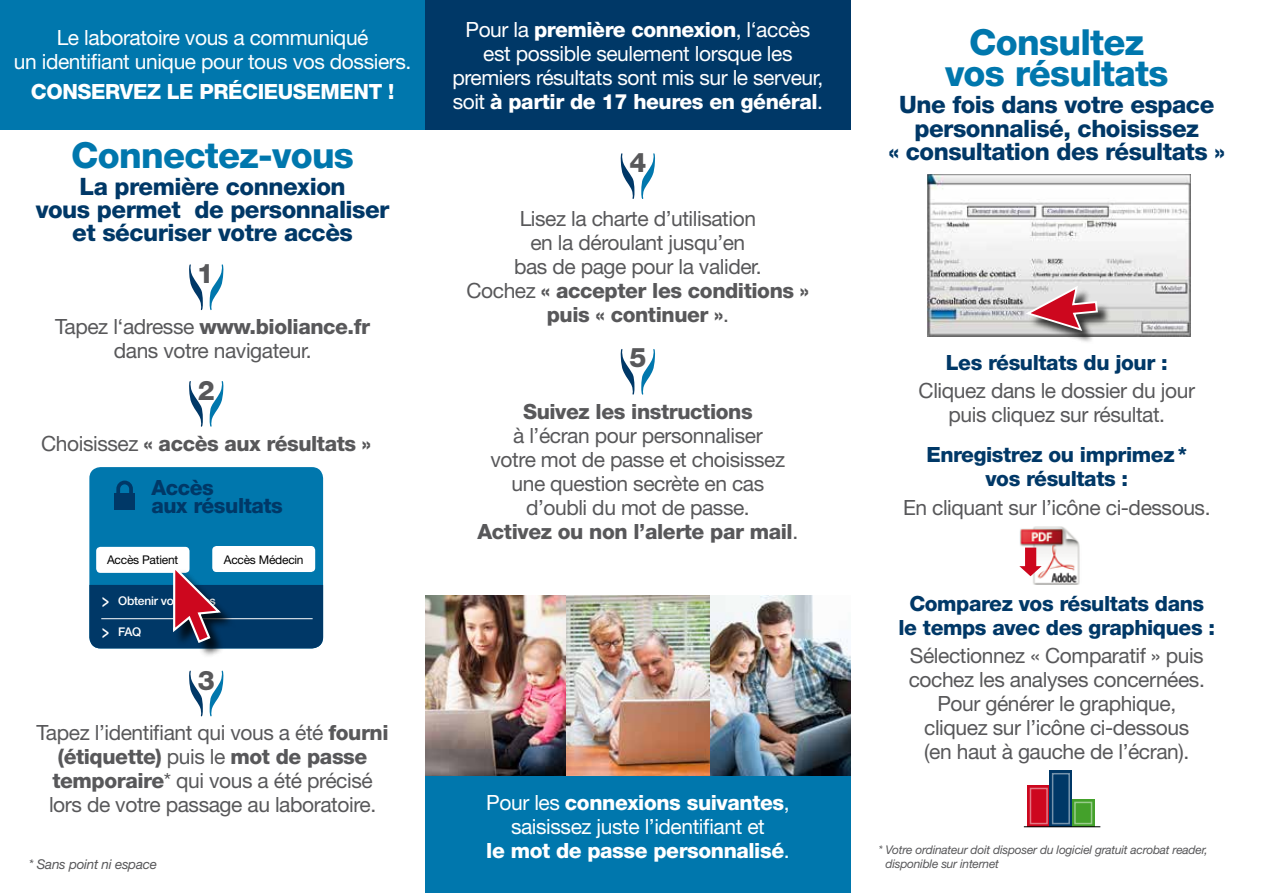
<style>
.page{position:relative;width:1263px;height:893px;background:#fff}
.page>*{position:absolute;margin:0;border:0;box-sizing:border-box;transform-origin:0 0}
.t1{font:800 36px/30.6px "Helvetica Neue LT Std";letter-spacing:-.02em;color:#0077ad;text-align:center}
.t2{font:800 27px "Helvetica Neue LT Std";color:#58585a}
.t3{font:800 24px/23.1px "Helvetica Neue LT Std";letter-spacing:-.02em;color:#003867;text-align:center}
.t4{font:21px/24px "Helvetica Neue LT Std";letter-spacing:-.02em;color:#58585a;text-align:center}
.t5{font:21px/24px "Helvetica Neue LT Std";letter-spacing:-.02em;color:#fff;text-align:center}
.t6{font:800 21px/24px "Helvetica Neue LT Std";letter-spacing:-.02em;color:#003867;text-align:center}
.t7{font:800 21px/24px "Helvetica Neue LT Std";letter-spacing:-.02em;color:#fff;text-align:center}
.t8{font:800 21px "Helvetica Neue LT Std";letter-spacing:-.02em;color:#58585a}
.t9{font:italic 13.5px "Helvetica Neue LT Std";letter-spacing:-.02em;color:#58585a}
.t10{font:italic 12px/13.5px "Helvetica Neue LT Std";letter-spacing:-.02em;color:#58585a}
.t11{font:12px "Helvetica Neue LT Std";letter-spacing:-.02em;color:#000}
.t12{font:500 12px "Helvetica Neue LT Std";letter-spacing:-.02em;color:#fff}
.s1{font-weight:800}
.s2{font-weight:400}
.s3{font-size:19.5px}
</style>
<div class="page">
<div style="left:0;top:0;width:425px;height:130px;background:#0077ad"></div>
<div style="left:425px;top:0;width:425px;height:130px;background:#003867"></div>
<div style="left:425px;top:775px;width:425px;height:118px;background:#0077ad"></div>
<svg style="left:189px;top:264px;width:14px;height:46px"></svg>
<svg style="left:210px;top:264px;width:14px;height:46px"></svg>
<svg style="left:189px;top:671px;width:14px;height:45px"></svg>
<svg style="left:210px;top:671px;width:14px;height:45px"></svg>
<svg style="left:620px;top:153px;width:14px;height:46px"></svg>
<svg style="left:641px;top:153px;width:14px;height:46px"></svg>
<svg style="left:620px;top:349px;width:14px;height:46px"></svg>
<svg style="left:641px;top:349px;width:14px;height:46px"></svg>
<svg style="left:189px;top:381px;width:14px;height:46px"></svg>
<svg style="left:210px;top:381px;width:14px;height:46px"></svg>
<img style="left:927px;top:175px;width:263px;height:161px">
<div style="left:1028px;top:288px;width:83px;height:56px;background:#000;opacity:.75"></div>
<svg style="left:1023px;top:284px;width:76px;height:48px;background:#c59196"></svg>
<img style="left:1019px;top:526px;width:61px;height:58px">
<svg style="left:1019px;top:548px;width:23px;height:28px"></svg>
<svg style="left:1027px;top:786px;width:23px;height:40px"></svg>
<svg style="left:1050px;top:770px;width:22px;height:57px"></svg>
<svg style="left:1072px;top:799px;width:22px;height:27px"></svg>
<svg style="left:1030px;top:788px;width:18px;height:36px"></svg>
<hr style="left:1024px;top:826px;width:76px;height:1px;background:#000">
<img style="left:566px;top:595px;width:144px;height:180px">
<img style="left:710px;top:595px;width:140px;height:180px">
<img style="left:425px;top:595px;width:141px;height:180px">
<div style="left:89px;top:467px;width:234px;height:181px;background:#0077ad;border-radius:11px"></div>
<div style="left:212px;top:546px;width:103px;height:26px;background:#fff;border-radius:4px"></div>
<div style="left:96px;top:547px;width:94px;height:26px;background:#fff;border-radius:4px"></div>
<div style="left:114px;top:493px;width:21px;height:16px;background:#003867"></div>
<svg style="left:116px;top:480px;width:17px;height:13px"></svg>
<div style="left:175px;top:568px;width:61px;height:90px;background:#000;opacity:.75"></div>
<svg style="left:89px;top:562px;width:234px;height:86px"></svg>
<p class="t5" style="left:14px;top:26px;width:399px">Le laboratoire vous a communiqué<br>un identifiant unique pour tous vos dossiers.</p>
<p class="t7" style="left:31px;top:80px;width:365px">CONSERVEZ LE PRÉCIEUSEMENT !</p>
<h1 class="t1" style="left:71px;top:140px;width:284px">Connectez-vous</h1>
<p class="t3" style="left:36px;top:175px;width:355px">La première connexion<br>vous permet de personnaliser et sécuriser votre accès</p>
<p class="t2" style="left:197px;top:257px;width:19px">1</p>
<p class="t4" style="left:55px;top:315px;width:316px">Tapez l‘adresse <span class="s1">www.bioliance.fr </span>dans votre navigateur.</p>
<p class="t2" style="left:198px;top:374px;width:19px">2</p>
<p class="t8" style="left:41px;top:431px;width:331px"><span class="s2">Choisissez</span> « accès aux résultats »</p>
<p class="t6" style="left:151px;top:478px;width:133px;line-height:18px;text-align:left">Accès<br>aux résultats</p>
<p class="t11" style="left:107px;top:552px;width:73px">Accès Patient</p>
<p class="t12" style="left:102px;top:594px;width:115px"><span class="s3">&gt;</span> Obtenir vos codes</p>
<p class="t12" style="left:102px;top:625px;width:41px"><span class="s3">&gt;</span> FAQ</p>
<p class="t11" style="left:224px;top:552px;width:81px">Accès Médecin</p>
<p class="t2" style="left:198px;top:664px;width:19px">3</p>
<p class="t4" style="left:37px;top:720px;width:353px">Tapez l’identifiant qui vous a été <span class="s1">fourni (étiquette)</span> puis le <span class="s1">mot de passe temporaire</span>* qui vous a été précisé lors de votre passage au laboratoire.</p>
<p class="t9" style="left:29px;top:856px;width:130px">* Sans point ni espace</p>
<p class="t5" style="left:452px;top:17px;width:372px">Pour la <span class="s1">première connexion</span>, l‘accès est possible seulement lorsque les premiers résultats sont mis sur le serveur, soit <span class="s1">à partir de 17 heures en général</span>.</p>
<p class="t2" style="left:629px;top:146px;width:19px">4</p>
<p class="t4" style="left:466px;top:206px;width:344px">Lisez la charte d’utilisation<br>en la déroulant jusqu’en<br>bas de page pour la valider.<br>Cochez <span class="s1">« accepter les conditions » puis « continuer »</span>.</p>
<p class="t2" style="left:629px;top:342px;width:19px">5</p>
<p class="t8" style="left:523px;top:398px;width:231px">Suivez les instructions</p>
<p class="t4" style="left:478px;top:423px;width:322px">à l’écran pour personnaliser<br>votre mot de passe et choisissez une question secrète en cas<br>d’oubli du mot de passe.<br><span class="s1">Activez ou non l’alerte par mail</span>.</p>
<p class="t7" style="left:486px;top:790px;width:305px"><span class="s2">Pour les</span> connexions suivantes<span class="s2">, saisissez juste l’identifiant et<br></span>le mot de passe personnalisé<span class="s2">.</span></p>
<h1 class="t1" style="left:945px;top:27px;width:225px">Consultez vos résultats</h1>
<p class="t3" style="left:888px;top:93px;width:338px">Une fois dans votre espace personnalisé, choisissez<br>« consultation des résultats »</p>
<p class="t6" style="left:946px;top:350px;width:223px">Les résultats du jour :</p>
<p class="t4" style="left:918px;top:378px;width:278px">Cliquez dans le dossier du jour puis cliquez sur résultat.</p>
<p class="t6" style="left:926px;top:443px;width:262px">Enregistrez ou imprimez * vos résultats :</p>
<p class="t4" style="left:903px;top:495px;width:309px">En cliquant sur l’icône ci-dessous.</p>
<p class="t6" style="left:898px;top:591px;width:318px">Comparez vos résultats dans le temps avec des graphiques :</p>
<p class="t4" style="left:909px;top:643px;width:298px">Sélectionnez « Comparatif » puis cochez les analyses concernées.<br>Pour générer le graphique, cliquez sur l’icône ci-dessous (en haut à gauche de l’écran).</p>
<p class="t10" style="left:885px;top:843px;width:324px;text-indent:-7px">* Votre ordinateur doit disposer du logiciel gratuit acrobat reader, disponible sur internet</p>
</div>
